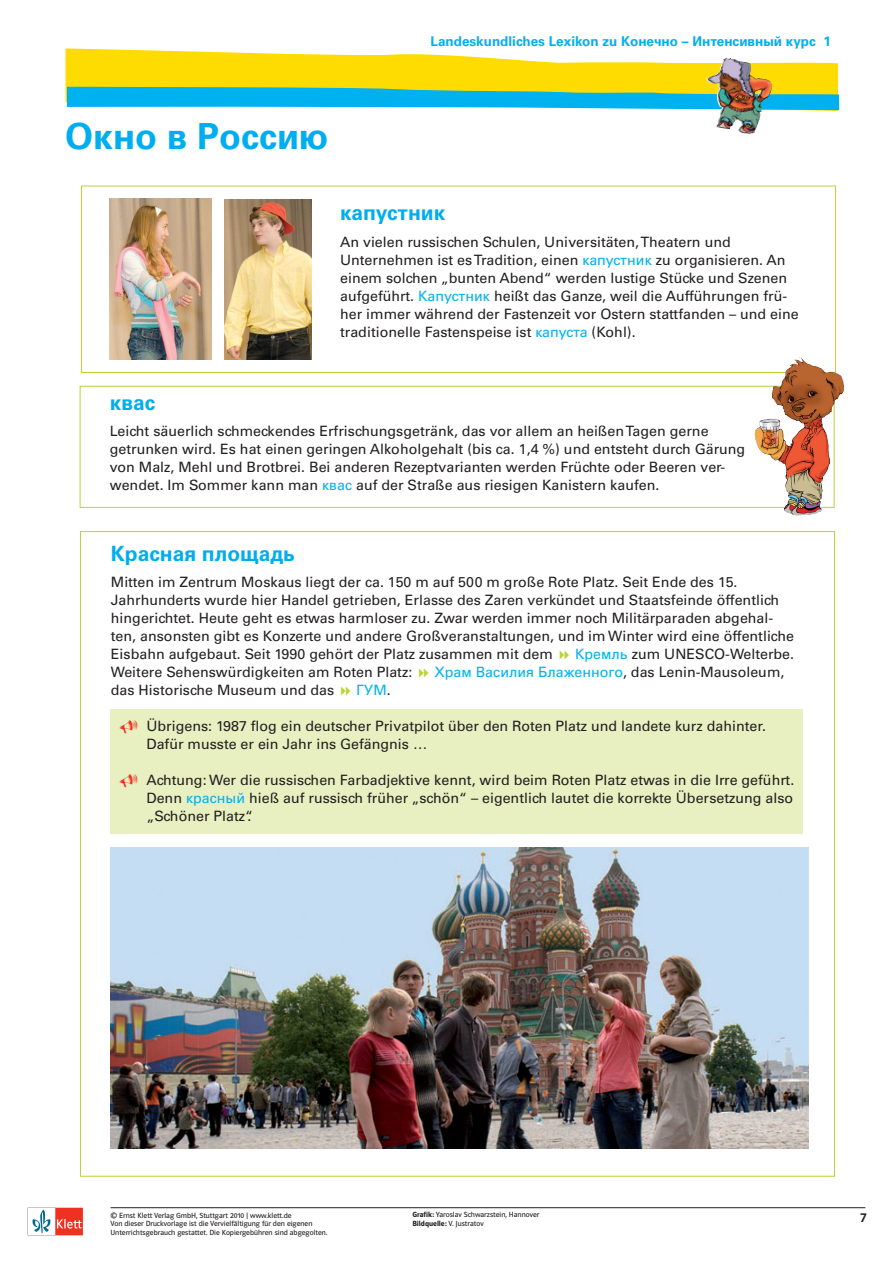
<style>
.page{position:relative;width:893px;height:1263px;background:#fff}
.page>*{position:absolute;margin:0;border:0;box-sizing:border-box;transform-origin:0 0}
.t1{font:700 36px "Univers Cyr";color:#00aeef}
.t2{font:700 21px "Univers Cyr";color:#00aeef}
.t3{font:500 14.25px/18px "Univers CE";color:#231f20}
.t4{font:14.25px "Univers Cyr";color:#00b1ef}
.t5{font:700 13.5px "Univers CE";color:#00b1ef}
.t6{font:13.5px "Polo ST11 K Krftg";color:#231f20}
.t7{font:7.5px/8.9px "Polo ST11 K Buch";color:#231f20}
.t8{font:7.5px "Polo ST11 K Hfett";color:#231f20}
.s1{font-family:"Univers Cyr"}
.s2{font-family:"Univers Cyr";color:#00aeef}
.s3{font-family:"Univers Cyr";font-weight:400;color:#00b1ef}
.s4{font-family:"Univers CE";font-weight:500;color:#231f20}
.s5{font-family:"Polo ST11 K Hfett"}
.s6{font-family:"Polo ST11 K Buch"}
</style>
<div class="page">
<hr style="left:111px;top:1207px;width:754px;height:1px;background:#231f20">
<svg style="left:32px;top:1208px;width:51px;height:27px"></svg>
<svg style="left:66px;top:48px;width:772px;height:63px;fill:#ffdc01"></svg>
<svg style="left:67px;top:87px;width:772px;height:23px;background:#3bbed1"></svg>
<img style="left:706px;top:56px;width:66px;height:78px">
<div style="left:81px;top:186px;width:755px;height:187px;border:1px solid #bad432"></div>
<div style="left:80px;top:386px;width:754px;height:122px;border:1px solid #bad432"></div>
<img style="left:110px;top:198px;width:102px;height:161px">
<img style="left:224px;top:200px;width:88px;height:159px">
<img style="left:754px;top:357px;width:77px;height:159px">
<div style="left:110px;top:709px;width:692px;height:124px;background:#e8f0c1"></div>
<img style="left:111px;top:847px;width:697px;height:301px">
<p class="t5" style="left:431px;top:33px;width:402px">Landeskundliches Lexikon zu <span class="s1">Kонечно –</span> <span class="s2">Интенсивный курс</span> 1</p>
<h1 class="t1" style="left:65px;top:115px;width:265px">Окно в Россию</h1>
<h2 class="t2" style="left:340px;top:201px;width:107px">капустник</h2>
<p class="t3" style="left:340px;top:233px;width:460px">An vielen russischen Schulen, Universitäten, Theatern und Unternehmen ist es Tradition, einen <span class="s3">капустник</span> zu organisieren. An einem solchen „bunten Abend“ werden lustige Stücke und Szenen aufgeführt. <span class="s3">Капустник</span> heißt das Ganze, weil die Aufführungen frü&shy;her immer während der Fastenzeit vor Ostern stattfanden – und eine traditionelle Fastenspeise ist <span class="s3">капуста</span> (Kohl).</p>
<h2 class="t2" style="left:110px;top:390px;width:47px">квас</h2>
<p class="t3" style="left:110px;top:423px;width:637px">Leicht säuerlich schmeckendes Erfrischungsgetränk, das vor allem an heißen Tagen gerne getrunken wird. Es hat einen geringen Alkoholgehalt (bis ca. 1,4 %) und entsteht durch Gärung von Malz, Mehl und Brotbrei. Bei anderen Rezeptvarianten werden Früchte oder Beeren ver&shy;wendet. Im Sommer kann man <span class="s3">квас</span> auf der Straße aus riesigen Kanistern kaufen.</p>
<h2 class="t2" style="left:111px;top:541px;width:185px">Красная площадь</h2>
<p class="t3" style="left:111px;top:573px;width:685px">Mitten im Zentrum Moskaus liegt der ca. 150 m auf 500 m große Rote Platz. Seit Ende des 15.<br>Jahrhunderts wurde hier Handel getrieben, Erlasse des Zaren verkündet und Staatsfeinde öffentlich hingerichtet. Heute geht es etwas harmloser zu. Zwar werden immer noch Militärparaden abgehal&shy;ten, ansonsten gibt es Konzerte und andere Großveranstaltungen, und im Winter wird eine öffentliche Eisbahn aufgebaut. Seit 1990 gehört der Platz zusammen mit dem</p>
<p class="t3" style="left:575px;top:645px;width:221px"><span class="s3">Кремль</span> zum UNESCO-Welterbe.</p>
<p class="t3" style="left:111px;top:663px;width:303px">Weitere Sehenswürdigkeiten am Roten Platz:</p>
<p class="t4" style="left:434px;top:664px;width:351px">Храм Василия Блаженного<span class="s4">, das Lenin-Mausoleum,</span></p>
<p class="t3" style="left:111px;top:681px;width:225px">das Historische Museum und das</p>
<p class="t4" style="left:356px;top:682px;width:36px">ГУМ<span class="s4">.</span></p>
<p class="t3" style="left:146px;top:717px;width:621px">Übrigens: 1987 flog ein deutscher Privatpilot über den Roten Platz und landete kurz dahinter.<br>Dafür musste er ein Jahr ins Gefängnis …</p>
<p class="t3" style="left:146px;top:771px;width:649px;text-align:justify">Achtung: Wer die russischen Farbadjektive kennt, wird beim Roten Platz etwas in die Irre geführt.<br>Denn <span class="s3">красный</span> hieß auf russisch früher „schön“ – eigentlich lautet die korrekte Übersetzung also „Schöner Platz“.</p>
<p class="t7" style="left:111px;top:1211px;width:218px">© Ernst Klett Verlag GmbH, Stuttgart 2010 | www.klett.de<br>Von dieser Druckvorlage ist die Vervielfältigung für den eigenen<br>Unterrichtsgebrauch gestattet. Die Kopiergebühren sind abgegolten.</p>
<p class="t7" style="left:412px;top:1210px;width:129px"><span class="s5">Grafik:</span> Yaroslav Schwarzstein, Hannover</p>
<p class="t8" style="left:412px;top:1219px;width:73px">Bildquelle: <span class="s6">V. Justratov</span></p>
<p class="t6" style="left:860px;top:1210px;width:8px">7</p>
</div>
